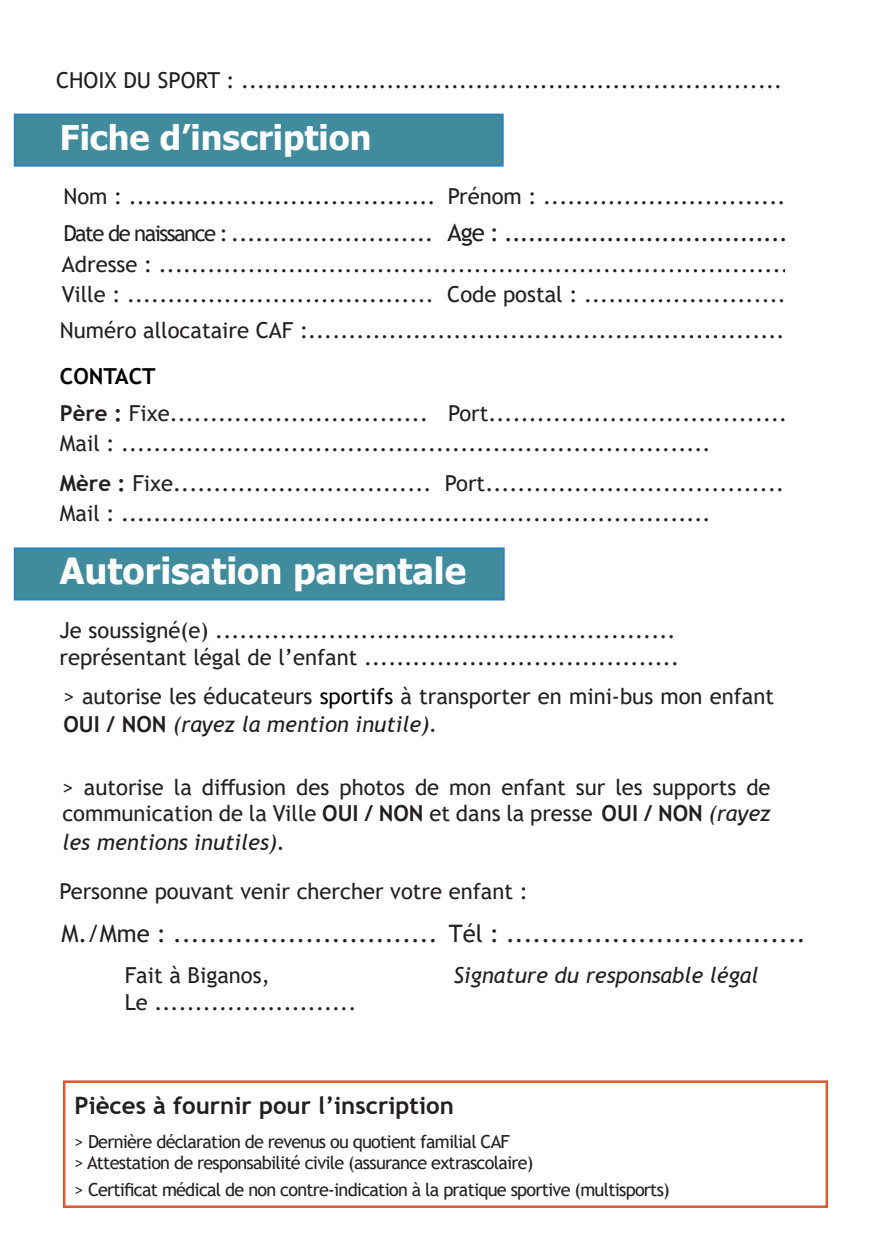
<style>
.page{position:relative;width:896px;height:1248px;background:#fff}
.page>*{position:absolute;margin:0;border:0;box-sizing:border-box;transform-origin:0 0}
.t1{font:700 36px "Tahoma";color:#fff}
.t2{font:700 34px "Tahoma";color:#fff}
.t3{font:24px "Trebuchet MS";color:#231f20}
.t4{font:700 24px "Trebuchet MS";color:#231f20}
.t5{font:22px/26.4px "Trebuchet MS";color:#231f20}
.t6{font:22px/37.4px "Trebuchet MS";letter-spacing:-.07em;color:#231f20}
.t7{font:italic 22px "Trebuchet MS";color:#231f20}
.t8{font:18px/21.6px "Trebuchet MS";letter-spacing:-.04em;color:#231f20}
.s1{font-weight:700;color:#000001}
.s2{font-weight:700}
.s3{color:#000001}
.s4{font-style:italic}
</style>
<div class="page">
<div style="left:14px;top:547px;width:491px;height:53px;background:#408b9c;border:2px solid #2984c3"></div>
<div style="left:14px;top:114px;width:490px;height:53px;background:#408b9c;border:2px solid #2984c3"></div>
<svg style="left:63px;top:1080px;width:765px;height:127px"></svg>
<div style="left:65px;top:1081px;width:761px;height:125px;border:1px solid #db4f26"></div>
<p class="t5" style="left:56px;top:67px;width:727px">CHOIX DU SPORT : ...................................................................</p>
<h2 class="t2" style="left:60px;top:114px;width:313px">Fiche d’inscription</h2>
<p class="t6" style="left:63px;top:177px;width:748px">Nom : ...................................... Prénom : .................................<br>Date de naissance : .........................</p>
<p class="t5" style="left:62px;top:249px;width:758px;line-height:30px">Adresse : .................................................................................<br>Ville : ...................................... Code postal : .............................</p>
<p class="t5" style="left:60px;top:316px;width:742px">Numéro allocataire CAF :.............................................................</p>
<p class="t5" style="left:60px;top:357px;width:729px;line-height:37.2px"><span class="s1">CONTACT<br></span><span class="s2">Père :</span> Fixe................................ Port.....................................</p>
<p class="t5" style="left:60px;top:423px;width:734px;line-height:39.6px">Mail : .........................................................................<br><span class="s2">Mère :</span> Fixe................................ Port......................................</p>
<p class="t5" style="left:60px;top:499px;width:652px">Mail : .........................................................................</p>
<p class="t3" style="left:447px;top:218px;width:342px">Age : ....................................</p>
<h1 class="t1" style="left:60px;top:545px;width:408px">Autorisation parentale</h1>
<p class="t5" style="left:59px;top:617px;width:621px">Je soussigné(e) ......................................................... représentant légal de l’enfant .......................................</p>
<p class="t5" style="left:63px;top:681px;width:712px;line-height:28.8px">&gt; autorise les éducateurs <span class="s3">sportifs</span> à transporter en mini-bus mon enfant<br><span class="s2">OUI / NON</span> <span class="s4">(rayez la mention inutile).</span></p>
<p class="t5" style="left:62px;top:773px;width:710px">&gt; autorise la diffusion des photos de mon enfant sur les supports de communication de la Ville <span class="s2">OUI / NON</span> et dans la presse <span class="s2">OUI / NON</span> <span class="s4">(rayez</span></p>
<p class="t7" style="left:62px;top:828px;width:224px">les mentions inutiles).</p>
<p class="t5" style="left:59px;top:877px;width:470px">Personne pouvant venir chercher votre enfant :</p>
<p class="t3" style="left:61px;top:918px;width:745px">M./Mme : .............................. Tél : ..................................</p>
<p class="t5" style="left:125px;top:961px;width:147px">Fait à Biganos,</p>
<p class="t7" style="left:453px;top:961px;width:306px">Signature du responsable légal</p>
<p class="t5" style="left:125px;top:989px;width:233px">Le .........................</p>
<p class="t4" style="left:75px;top:1090px;width:381px">Pièces à fournir pour l’inscription</p>
<p class="t8" style="left:75px;top:1130px;width:460px">&gt; Dernière déclaration de revenus ou quotient familial CAF<br>&gt; Attestation de responsabilité civile (assurance extrascolaire)</p>
<p class="t8" style="left:75px;top:1178px;width:597px">&gt; Certificat médical de non contre-indication à la pratique sportive (multisports)</p>
</div>
